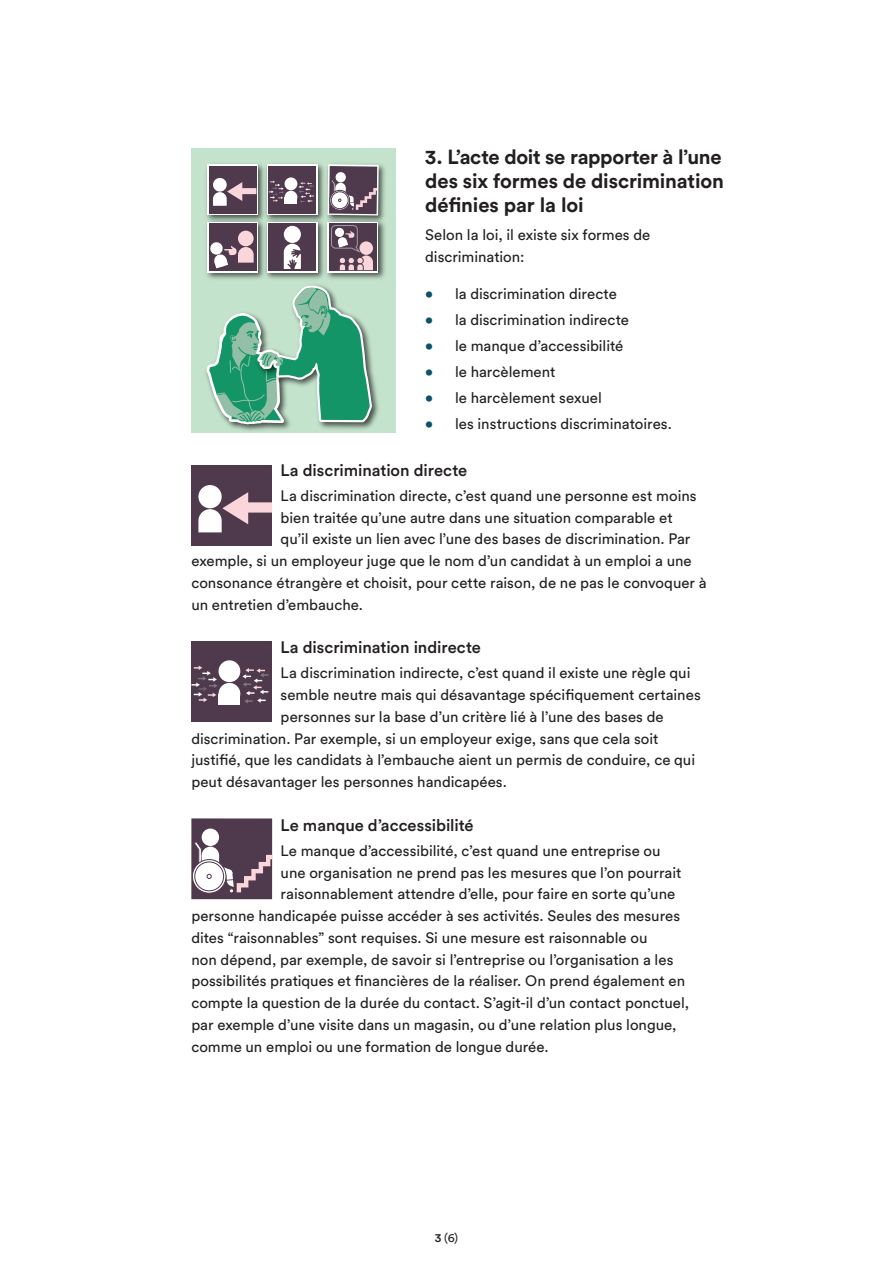
<style>
.page{position:relative;width:893px;height:1263px;background:#fff}
.page>*{position:absolute;margin:0;border:0;box-sizing:border-box;transform-origin:0 0}
.t1{font:700 20.25px/24px "Circular Pro";letter-spacing:-.01em;color:#231f20;text-align:justify}
.t2{font:500 16.5px "Circular Pro";letter-spacing:-.005em;color:#231f20}
.t3{font:15px/21.8px "Circular Pro";color:#231f20}
.t4{font:12px "Circular Pro";color:#231f20}
.s1{font-weight:700;color:#0b536b}
.s2{font-weight:500}
</style>
<div class="page">
<div style="left:191px;top:148px;width:205px;height:285px;background:#c4e3cc"></div>
<img style="left:379px;top:164px;width:6px;height:53px">
<img style="left:379px;top:217px;width:6px;height:62px">
<svg style="left:205px;top:163px;width:174px;height:268px"></svg>
<div style="left:191px;top:465px;width:81px;height:80px;background:#4f3a4d"></div>
<div style="left:198px;top:485px;width:24px;height:23px;background:#fff;border-radius:50%"></div>
<svg style="left:198px;top:492px;width:74px;height:40px"></svg>
<div style="left:191px;top:641px;width:81px;height:81px;background:#4f3a4d"></div>
<svg style="left:191px;top:665px;width:26px;height:37px"></svg>
<svg style="left:242px;top:668px;width:27px;height:35px"></svg>
<div style="left:219px;top:660px;width:21px;height:22px;background:#fff;border-radius:50%"></div>
<div style="left:219px;top:683px;width:21px;height:22px;background:#fff;border-radius:50%"></div>
<div style="left:219px;top:694px;width:21px;height:11px;background:#fff"></div>
<svg style="left:191px;top:818px;width:81px;height:81px"></svg>
<h3 class="t1" style="left:425px;top:144px;width:300px">3. L’acte doit se rapporter à l’une des six formes de discrimination définies par la loi</h3>
<p class="t3" style="left:425px;top:223px;width:227px">Selon la loi, il existe six formes de discrimination:</p>
<p class="t3" style="left:425px;top:282px;width:193px"><span class="s1">•</span> la discrimination directe</p>
<p class="t3" style="left:425px;top:308px;width:205px"><span class="s1">•</span> la discrimination indirecte</p>
<p class="t3" style="left:425px;top:334px;width:200px"><span class="s1">•</span> le manque d’accessibilité</p>
<p class="t3" style="left:425px;top:360px;width:132px"><span class="s1">•</span> le harcèlement</p>
<p class="t3" style="left:425px;top:386px;width:178px"><span class="s1">•</span> le harcèlement sexuel</p>
<p class="t3" style="left:425px;top:412px;width:248px"><span class="s1">•</span> les instructions discriminatoires.</p>
<h4 class="t2" style="left:281px;top:459px;width:188px">La discrimination directe</h4>
<p class="t3" style="left:281px;top:484px;width:417px">La discrimination directe, c’est quand une personne est moins</p>
<p class="t3" style="left:281px;top:506px;width:394px">bien traitée qu’une autre dans une situation comparable et</p>
<p class="t3" style="left:281px;top:527px;width:411px">qu’il existe un lien avec l’une des bases de discrimination. Par</p>
<p class="t3" style="left:191px;top:549px;width:502px">exemple, si un employeur juge que le nom d’un candidat à un emploi a une</p>
<p class="t3" style="left:191px;top:571px;width:517px">consonance étrangère et choisit, pour cette raison, de ne pas le convoquer à</p>
<p class="t3" style="left:191px;top:593px;width:173px">un entretien d’embauche.</p>
<h4 class="t2" style="left:281px;top:636px;width:202px">La discrimination indirecte</h4>
<p class="t3" style="left:281px;top:661px;width:411px">La discrimination indirecte, c’est quand il existe une règle qui</p>
<p class="t3" style="left:281px;top:683px;width:422px">semble neutre mais qui désavantage spécifiquement certaines</p>
<p class="t3" style="left:281px;top:705px;width:385px">personnes sur la base d’un critère lié à l’une des bases de</p>
<p class="t3" style="left:191px;top:727px;width:469px">discrimination. Par exemple, si un employeur exige, sans que cela soit</p>
<p class="t3" style="left:191px;top:748px;width:505px">justifié, que les candidats à l’embauche aient un permis de conduire, ce qui</p>
<p class="t3" style="left:191px;top:770px;width:317px">peut désavantager les personnes handicapées.</p>
<h4 class="t2" style="left:281px;top:814px;width:195px">Le manque d’accessibilité</h4>
<p class="t3" style="left:281px;top:839px;width:382px">Le manque d’accessibilité, c’est quand une entreprise ou</p>
<p class="t3" style="left:281px;top:861px;width:402px">une organisation ne prend pas les mesures que l’on pourrait</p>
<p class="t3" style="left:281px;top:882px;width:396px">raisonnablement attendre d’elle, pour faire en sorte qu’une</p>
<p class="t3" style="left:191px;top:904px;width:490px">personne handicapée puisse accéder à ses activités. Seules des mesures</p>
<p class="t3" style="left:191px;top:926px;width:458px">dites “raisonnables” sont requises. Si une mesure est raisonnable ou</p>
<p class="t3" style="left:191px;top:948px;width:484px">non dépend, par exemple, de savoir si l’entreprise ou l’organisation a les</p>
<p class="t3" style="left:191px;top:969px;width:495px">possibilités pratiques et financières de la réaliser. On prend également en</p>
<p class="t3" style="left:191px;top:991px;width:499px">compte la question de la durée du contact. S’agit-il d’un contact ponctuel,</p>
<p class="t3" style="left:191px;top:1013px;width:487px">par exemple d’une visite dans un magasin, ou d’une relation plus longue,</p>
<p class="t3" style="left:191px;top:1035px;width:359px">comme un emploi ou une formation de longue durée.</p>
<p class="t4" style="left:435px;top:1229px;width:25px"><span class="s2">3</span> (6)</p>
</div>
